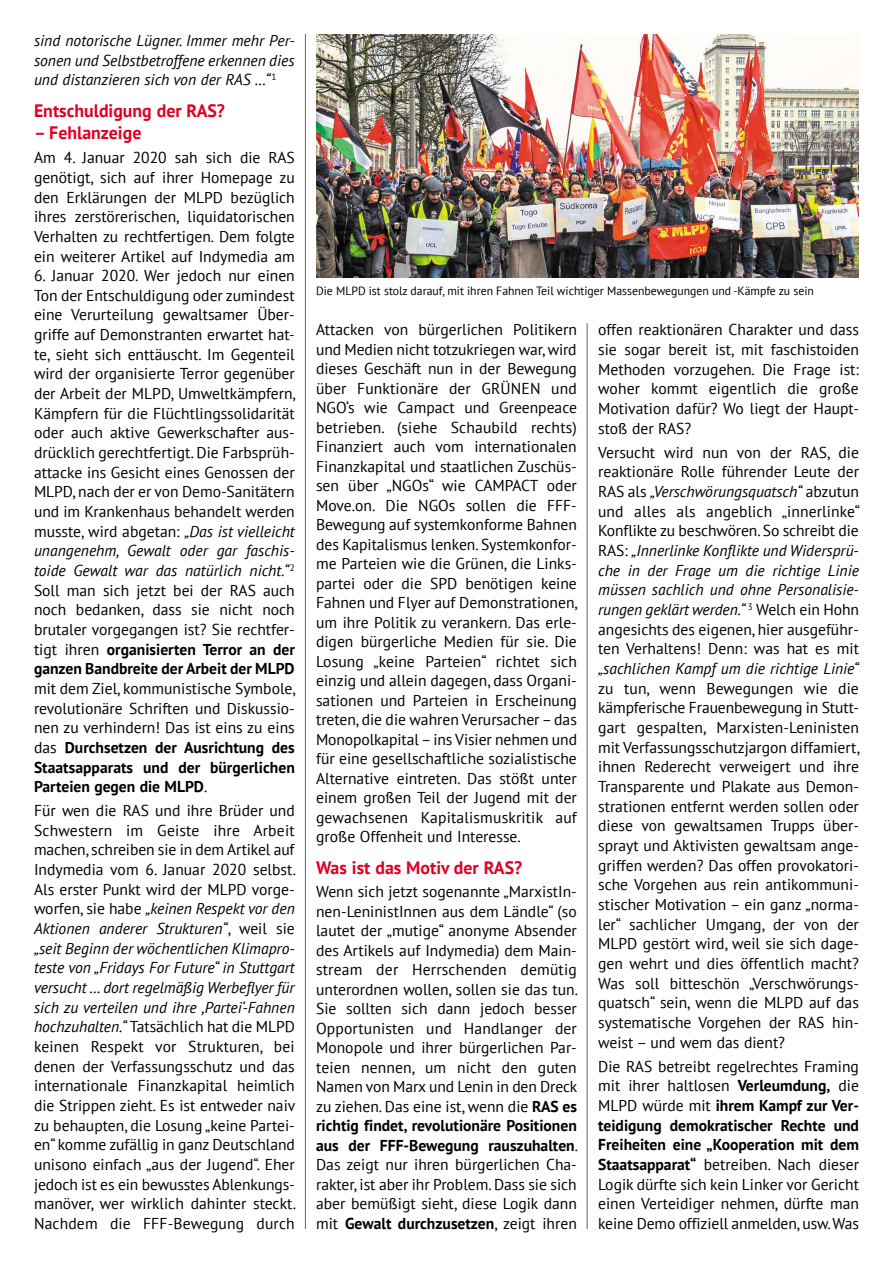
<style>
.page{position:relative;width:893px;height:1263px;background:#fff}
.page>*{position:absolute;margin:0;border:0;box-sizing:border-box;transform-origin:0 0}
.t1{font:700 18px "PT Sans";color:#df0023}
.t2{font:15.75px/19.6px "PT Sans";color:#000;text-align:justify}
.t3{font:italic 15.75px/19.6px "PT Sans";color:#000;text-align:justify}
.t4{font:12px "PT Sans";color:#000}
.s1{font-style:italic}
.s2{font-weight:700}
</style>
<div class="page">
<hr style="left:305px;top:34px;width:1px;height:1195px;background:#636363">
<hr style="left:587px;top:323px;width:1px;height:906px;background:#636363">
<img style="left:316px;top:34px;width:543px;height:243px">
<p class="t3" style="left:34px;top:30px;width:262px">sind notorische Lügner. Immer mehr Per&shy;sonen und Selbstbetroffene erkennen dies und distanzieren sich von der RAS …“<sup>1</sup></p>
<p class="t1" style="left:34px;top:98px;width:193px">Entschuldigung der RAS?</p>
<p class="t1" style="left:34px;top:121px;width:109px">– Fehlanzeige</p>
<p class="t2" style="left:34px;top:147px;width:262px">Am 4. Januar 2020 sah sich die RAS genötigt, sich auf ihrer Homepage zu den Erklärungen der MLPD bezüglich ihres zerstörerischen, liquidatorischen Verhalten zu rechtfertigen. Dem folgte ein weiterer Artikel auf Indymedia am</p>
<p class="t2" style="left:34px;top:265px;width:264px">6. Januar 2020. Wer jedoch nur einen Ton der Entschuldigung oder zumindest eine Verurteilung gewaltsamer Über&shy;griffe auf Demonstranten erwartet hat&shy;te, sieht sich enttäuscht. Im Gegenteil wird der organisierte Terror gegenüber der Arbeit der MLPD, Umweltkämpfern, Kämpfern für die Flüchtlingssolidarität oder auch aktive Gewerkschafter aus&shy;drücklich gerechtfertigt. Die Farbsprüh&shy;attacke ins Gesicht eines Genossen der MLPD, nach der er von Demo-Sanitätern und im Krankenhaus behandelt werden musste, wird abgetan: <span class="s1">„Das ist vielleicht unangenehm, Gewalt oder gar faschis&shy;toide Gewalt war das natürlich nicht.“</span><sup>2<br></sup>Soll man sich jetzt bei der RAS auch noch bedanken, dass sie nicht noch brutaler vorgegangen ist? Sie rechtfer&shy;tigt ihren <span class="s2">organisierten Terror an der ganzen Bandbreite der Arbeit der MLPD</span></p>
<p class="t2" style="left:34px;top:678px;width:264px">mit dem Ziel, kommunistische Symbole, revolutionäre Schriften und Diskussio&shy;nen zu verhindern! Das ist eins zu eins das <span class="s2">Durchsetzen der Ausrichtung des Staatsapparats und der bürgerlichen Parteien gegen die MLPD</span>.</p>
<p class="t2" style="left:34px;top:800px;width:264px">Für wen die RAS und ihre Brüder und Schwestern im Geiste ihre Arbeit machen, schreiben sie in dem Artikel auf Indymedia vom 6. Januar 2020 selbst.<br>Als erster Punkt wird der MLPD vorge&shy;worfen, sie habe <span class="s1">„keinen Respekt vor den Aktionen anderer Strukturen“</span>, weil sie <span class="s1">„seit Beginn der wöchentlichen Klimapro&shy;teste von „Fridays For Future“ in Stuttgart versucht … dort regelmäßig Werbeflyer für sich zu verteilen und ihre ,Partei‘-Fahnen hochzuhalten.“</span> Tatsächlich hat die MLPD keinen Respekt vor Strukturen, bei denen der Verfassungsschutz und das internationale Finanzkapital heimlich die Strippen zieht. Es ist entweder naiv zu behaupten, die Losung „keine Partei&shy;en“ komme zufällig in ganz Deutschland unisono einfach „aus der Jugend“. Eher jedoch ist es ein bewusstes Ablenkungs&shy;manöver, wer wirklich dahinter steckt.<br>Nachdem die FFF-Bewegung durch</p>
<p class="t4" style="left:316px;top:283px;width:499px">Die MLPD ist stolz darauf, mit ihren Fahnen Teil wichtiger Massenbewegungen und -Kämpfe zu sein</p>
<p class="t2" style="left:316px;top:320px;width:264px">Attacken von bürgerlichen Politikern und Medien nicht totzukriegen war, wird dieses Geschäft nun in der Bewegung über Funktionäre der GRÜNEN und NGO‘s wie Campact und Greenpeace betrieben. (siehe Schaubild rechts)<br>Finanziert auch vom internationalen Finanzkapital und staatlichen Zuschüs&shy;sen über „NGOs“ wie CAMPACT oder Move.on. Die NGOs sollen die FFF-Bewegung auf systemkonforme Bahnen des Kapitalismus lenken. Systemkonfor&shy;me Parteien wie die Grünen, die Links&shy;partei oder die SPD benötigen keine Fahnen und Flyer auf Demonstrationen, um ihre Politik zu verankern. Das erle&shy;digen bürgerliche Medien für sie. Die Losung „keine Parteien“ richtet sich einzig und allein dagegen, dass Organi&shy;sationen und Parteien in Erscheinung treten, die die wahren Verursacher – das Monopolkapital – ins Visier nehmen und für eine gesellschaftliche sozialistische Alternative eintreten. Das stößt unter einem großen Teil der Jugend mit der gewachsenen Kapitalismuskritik auf große Offenheit und Interesse.</p>
<p class="t1" style="left:316px;top:855px;width:208px">Was ist das Motiv der RAS?</p>
<p class="t2" style="left:316px;top:882px;width:264px">Wenn sich jetzt sogenannte „MarxistIn&shy;nen-LeninistInnen aus dem Ländle“ (so lautet der „mutige“ anonyme Absender des Artikels auf Indymedia) dem Main&shy;stream der Herrschenden demütig unterordnen wollen, sollen sie das tun.<br>Sie sollten sich dann jedoch besser Opportunisten und Handlanger der Monopole und ihrer bürgerlichen Par&shy;teien nennen, um nicht den guten Namen von Marx und Lenin in den Dreck zu ziehen. Das eine ist, wenn die <span class="s2">RAS es richtig findet, revolutionäre Positionen aus der FFF-Bewegung rauszuhalten</span>.<br>Das zeigt nur ihren bürgerlichen Cha&shy;rakter, ist aber ihr Problem. Dass sie sich aber bemüßigt sieht, diese Logik dann mit <span class="s2">Gewalt durchzusetzen</span>, zeigt ihren</p>
<p class="t2" style="left:598px;top:320px;width:262px">offen reaktionären Charakter und dass sie sogar bereit ist, mit faschistoiden Methoden vorzugehen. Die Frage ist: woher kommt eigentlich die große Motivation dafür? Wo liegt der Haupt&shy;stoß der RAS?</p>
<p class="t2" style="left:598px;top:442px;width:263px">Versucht wird nun von der RAS, die reaktionäre Rolle führender Leute der RAS als <span class="s1">„Verschwörungsquatsch“</span> abzutun und alles als angeblich „innerlinke“ Konflikte zu beschwören. So schreibt die RAS: <span class="s1">„Innerlinke Konflikte und Widersprü&shy;che in der Frage um die richtige Linie müssen sachlich und ohne Personalisie&shy;rungen geklärt werden.“</span> <sup>3</sup> Welch ein Hohn angesichts des eigenen, hier ausgeführ&shy;ten Verhaltens! Denn: was hat es mit</p>
<p class="t3" style="left:598px;top:658px;width:262px">„sachlichen Kampf um die richtige Linie“</p>
<p class="t2" style="left:598px;top:678px;width:264px">zu tun, wenn Bewegungen wie die kämpferische Frauenbewegung in Stutt&shy;gart gespalten, Marxisten-Leninisten mit Verfassungsschutzjargon diffamiert, ihnen Rederecht verweigert und ihre Transparente und Plakate aus Demon&shy;strationen entfernt werden sollen oder diese von gewaltsamen Trupps über&shy;sprayt und Aktivisten gewaltsam ange&shy;griffen werden? Das offen provokatori&shy;sche Vorgehen aus rein antikommuni&shy;stischer Motivation – ein ganz „norma&shy;ler“ sachlicher Umgang, der von der MLPD gestört wird, weil sie sich dage&shy;gen wehrt und dies öffentlich macht?<br>Was soll bitteschön „Verschwörungs&shy;quatsch“ sein, wenn die MLPD auf das systematische Vorgehen der RAS hin&shy;weist – und wem das dient?</p>
<p class="t2" style="left:598px;top:1056px;width:262px">Die RAS betreibt regelrechtes Framing mit ihrer haltlosen <span class="s2">Verleumdung,</span> die MLPD würde mit <span class="s2">ihrem Kampf zur Ver&shy;teidigung demokratischer Rechte und Freiheiten eine „Kooperation mit dem Staatsapparat“</span> betreiben. Nach dieser Logik dürfte sich kein Linker vor Gericht einen Verteidiger nehmen, dürfte man keine Demo offiziell anmelden, usw. Was</p>
</div>
